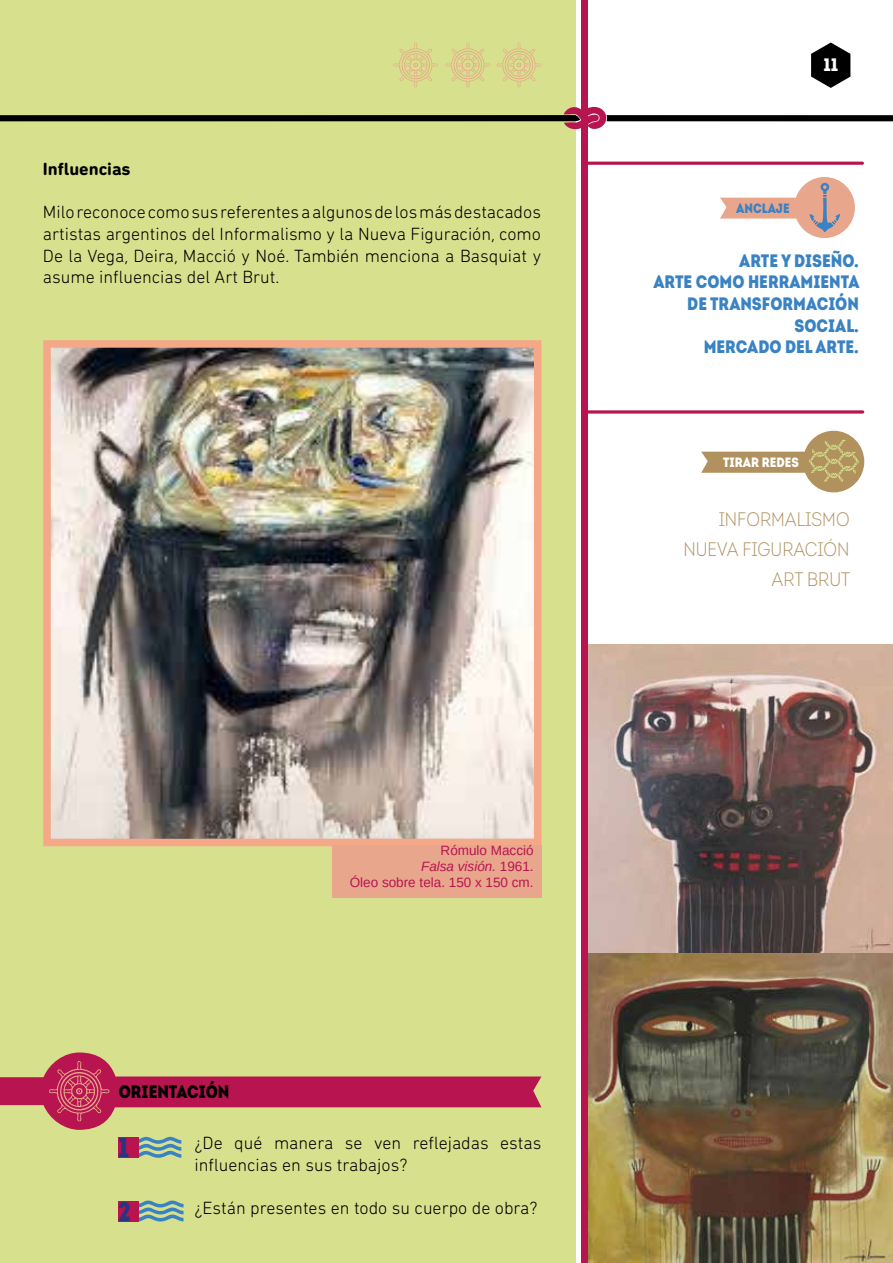
<style>
.page{position:relative;width:893px;height:1263px;background:#fff}
.page>*{position:absolute;margin:0;border:0;box-sizing:border-box;transform-origin:0 0}
.t1{font:27px "Intro Cond Black Free";color:#283583}
.t2{font:19.5px/30px "Intro Cond Light Free";color:#b1915e;text-align:right}
.t3{font:300 18px/21.6px "DIN Next Rounded LT Pro";color:#000;text-align:justify}
.t4{font:18px/21.6px "Intro Cond Black Free";color:#3982c3;text-align:right}
.t5{font:700 18px "DIN Next Rounded LT Pro";color:#000}
.t6{font:18px "Intro Cond Black Free";color:#000}
.t7{font:18px "Intro Cond Black Free";color:#fff}
.t8{font:13.5px/16.2px "Arimo";color:#b71450;text-align:right}
.t9{font:13.5px "Intro Cond Black Free";color:#fff}
.t10{font:13.5px "Intro Cond Black Free";color:#3982c3}
.s1{font-style:italic}
</style>
<div class="page">
<img style="left:588px;top:645px;width:305px;height:618px">
<div style="left:0;top:0;width:575px;height:1263px;background:#d7e18d"></div>
<div style="left:581px;top:0;width:7px;height:1263px;background:#b71450"></div>
<svg style="left:0;top:102px;width:893px;height:29px"></svg>
<svg style="left:811px;top:43px;width:39px;height:45px"></svg>
<svg style="left:393px;top:42px;width:45px;height:46px"></svg>
<svg style="left:445px;top:42px;width:97px;height:46px"></svg>
<img style="left:52px;top:349px;width:480px;height:488px">
<div style="left:43px;top:340px;width:498px;height:506px;border:8px solid #f5a887"></div>
<div style="left:332px;top:845px;width:209px;height:52px;background:#e8a78c"></div>
<svg style="left:0;top:1052px;width:541px;height:78px"></svg>
<svg style="left:136px;top:1200px;width:47px;height:22px"></svg>
<div style="left:118px;top:1201px;width:21px;height:20px;background:#b71450"></div>
<svg style="left:134px;top:1136px;width:47px;height:22px"></svg>
<div style="left:118px;top:1137px;width:21px;height:20px;background:#b71450"></div>
<hr style="left:584px;top:162px;width:280px;height:3px;background:#b71450;border-radius:2px">
<svg style="left:720px;top:177px;width:135px;height:61px"></svg>
<svg style="left:585px;top:410px;width:279px;height:4px"></svg>
<svg style="left:701px;top:431px;width:163px;height:61px"></svg>
<p class="t5" style="left:43px;top:158px;width:89px">Influencias</p>
<p class="t3" style="left:43px;top:201px;width:500px">Milo reconoce como sus referentes a algunos de los más destacados artistas argentinos del Informalismo y la Nueva Figuración, como De la Vega, Deira, Macció y Noé. También menciona a Basquiat y asume influencias del Art Brut.</p>
<p class="t6" style="left:119px;top:1079px;width:112px">ORIENTACIÓN</p>
<p class="t8" style="left:350px;top:842px;width:185px">Rómulo Macció<br><span class="s1">Falsa visión.</span> 1961.<br>Óleo sobre tela. 150 x 150 cm.</p>
<h1 class="t1" style="left:118px;top:1129px;width:12px">1</h1>
<h1 class="t1" style="left:118px;top:1193px;width:14px">2</h1>
<p class="t3" style="left:195px;top:1132px;width:348px">¿De qué manera se ven reflejadas estas influencias en sus trabajos?</p>
<p class="t3" style="left:195px;top:1196px;width:345px">¿Están presentes en todo su cuerpo de obra?</p>
<p class="t7" style="left:823px;top:53px;width:16px">11</p>
<p class="t10" style="left:736px;top:199px;width:55px">ANCLAJE</p>
<p class="t4" style="left:653px;top:249px;width:207px">ARTE Y DISEÑO.<br>ARTE COMO HERRAMIENTA<br>DE TRANSFORMACIÓN<br>SOCIAL.<br>MERCADO DEL ARTE.</p>
<p class="t9" style="left:723px;top:453px;width:77px">TIRAR REDES</p>
<p class="t2" style="left:683px;top:504px;width:168px">INFORMALISMO<br>NUEVA FIGURACIÓN<br>ART BRUT</p>
</div>
